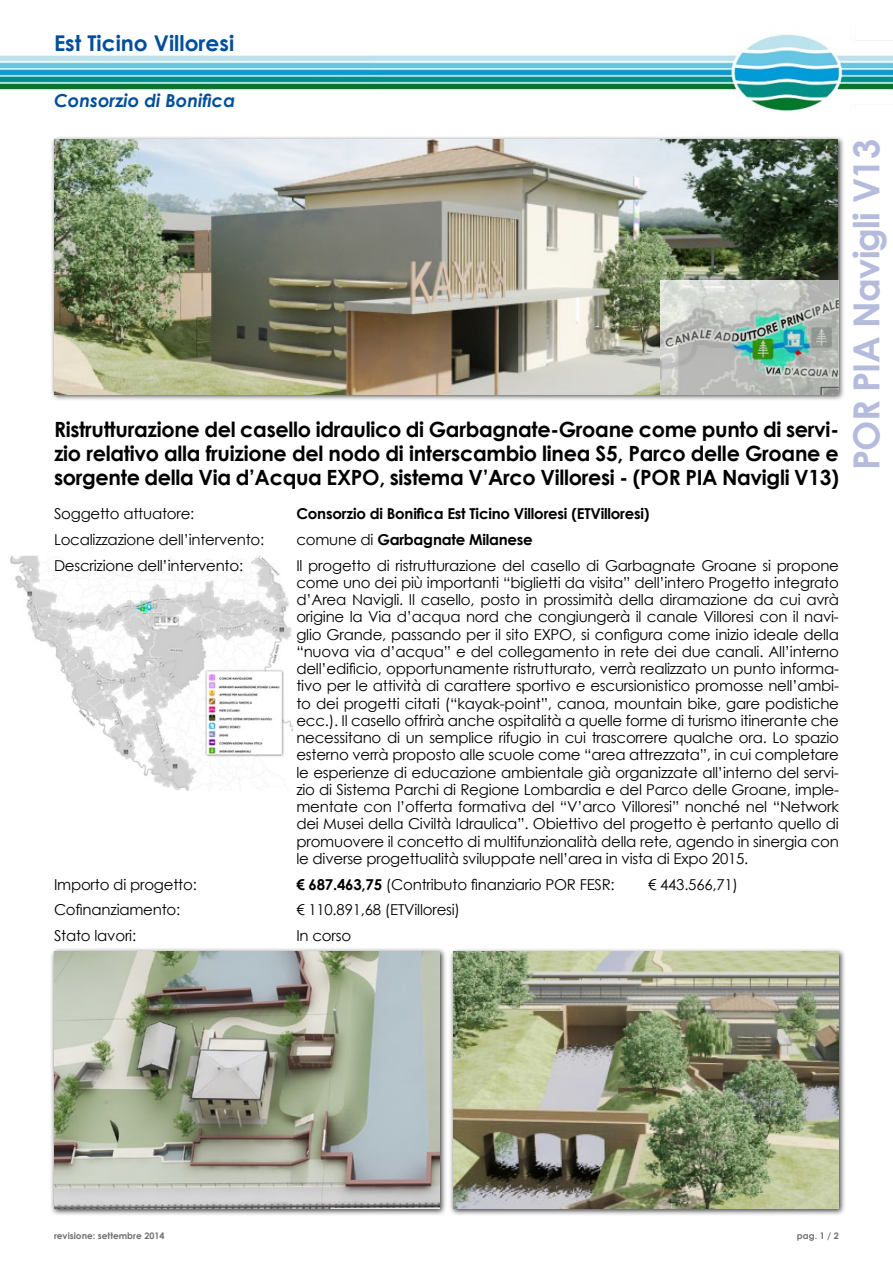
<style>
.page{position:relative;width:893px;height:1263px;background:#fff}
.page>*{position:absolute;margin:0;border:0;box-sizing:border-box;transform-origin:0 0}
.t1{font:700 36px "Century Gothic";letter-spacing:-.02em;color:#b4bbdc}
.t2{font:700 21.75px "Century Gothic";color:#004f9c}
.t3{font:700 21px/24px "Century Gothic";letter-spacing:-.015em;color:#000;text-align:justify}
.t4{font:italic 700 18px "Century Gothic";color:#004f9c}
.t5{font:15px/17.2px "Century Gothic";letter-spacing:-.015em;color:#000;text-align:justify}
.t6{font:700 15px "Century Gothic";letter-spacing:-.015em;color:#000}
.t7{font:700 9px "Century Gothic";color:#707172}
.s1{font-weight:400}
.s2{font-weight:700}
</style>
<div class="page">
<img style="left:0;top:34px;width:893px;height:78px">
<img style="left:11px;top:555px;width:281px;height:235px">
<div style="left:51px;top:135px;width:794px;height:266px;background:#000;opacity:.75"></div>
<img style="left:54px;top:139px;width:785px;height:255px">
<img style="left:660px;top:281px;width:179px;height:113px">
<div style="left:50px;top:947px;width:397px;height:269px;background:#000;opacity:.75"></div>
<img style="left:54px;top:952px;width:386px;height:257px">
<div style="left:449px;top:948px;width:397px;height:268px;background:#000;opacity:.75"></div>
<img style="left:453px;top:952px;width:386px;height:257px">
<h2 class="t2" style="left:54px;top:27px;width:182px">Est Ticino Villoresi</h2>
<p class="t4" style="left:54px;top:86px;width:183px">Consorzio di Bonifica</p>
<p class="t3" style="left:54px;top:416px;width:786px">Ristrutturazione del casello idraulico di Garbagnate-Groane come punto di servi&shy;zio relativo alla fruizione del nodo di interscambio linea S5, Parco delle Groane e sorgente della Via d’Acqua EXPO, sistema V’Arco Villoresi - (POR PIA Navigli V13)</p>
<p class="t5" style="left:54px;top:505px;width:142px">Soggetto attuatore:</p>
<p class="t6" style="left:296px;top:502px;width:355px">Consorzio di Bonifica Est Ticino Villoresi (ETVilloresi)</p>
<p class="t5" style="left:54px;top:530px;width:212px">Localizzazione dell’intervento:</p>
<p class="t6" style="left:296px;top:528px;width:238px"><span class="s1">comune di</span> Garbagnate Milanese</p>
<p class="t5" style="left:54px;top:556px;width:191px">Descrizione dell’intervento:</p>
<p class="t5" style="left:296px;top:556px;width:544px">Il progetto di ristrutturazione del casello di Garbagnate Groane si propone come uno dei più importanti “biglietti da visita” dell’intero Progetto integrato d’Area Navigli. Il casello, posto in prossimità della diramazione da cui avrà origine la Via d’acqua nord che congiungerà il canale Villoresi con il navi&shy;glio Grande, passando per il sito EXPO, si configura come inizio ideale della “nuova via d’acqua” e del collegamento in rete dei due canali. All’interno dell’edificio, opportunamente ristrutturato, verrà realizzato un punto informa&shy;tivo per le attività di carattere sportivo e escursionistico promosse nell’ambi&shy;to dei progetti citati (“kayak-point”, canoa, mountain bike, gare podistiche ecc.). Il casello offrirà anche ospitalità a quelle forme di turismo itinerante che necessitano di un semplice rifugio in cui trascorrere qualche ora. Lo spazio esterno verrà proposto alle scuole come “area attrezzata”, in cui completare le esperienze di educazione ambientale già organizzate all’interno del servi&shy;zio di Sistema Parchi di Regione Lombardia e del Parco delle Groane, imple&shy;mentate con l’offerta formativa del “V’arco Villoresi” nonché nel “Network dei Musei della Civiltà Idraulica”. Obiettivo del progetto è pertanto quello di promuovere il concetto di multifunzionalità della rete, agendo in sinergia con le diverse progettualità sviluppate nell’area in vista di Expo 2015.</p>
<p class="t5" style="left:54px;top:875px;width:144px">Importo di progetto:</p>
<p class="t5" style="left:296px;top:875px;width:320px"><span class="s2">€ 687.463,75</span> (Contributo finanziario POR FESR:</p>
<p class="t5" style="left:648px;top:875px;width:92px">€ 443.566,71)</p>
<p class="t5" style="left:54px;top:901px;width:128px">Cofinanziamento:</p>
<p class="t5" style="left:296px;top:901px;width:165px">€ 110.891,68 (ETVilloresi)</p>
<p class="t5" style="left:54px;top:927px;width:84px">Stato lavori:</p>
<p class="t5" style="left:296px;top:927px;width:56px">In corso</p>
<h1 class="t1" style="left:839px;top:470px;width:333px;rotate:-90deg">POR PIA Navigli V13</h1>
<p class="t7" style="left:54px;top:1229px;width:112px">revisione: settembre 2014</p>
<p class="t7" style="left:797px;top:1229px;width:44px">pag. 1 / 2</p>
</div>
